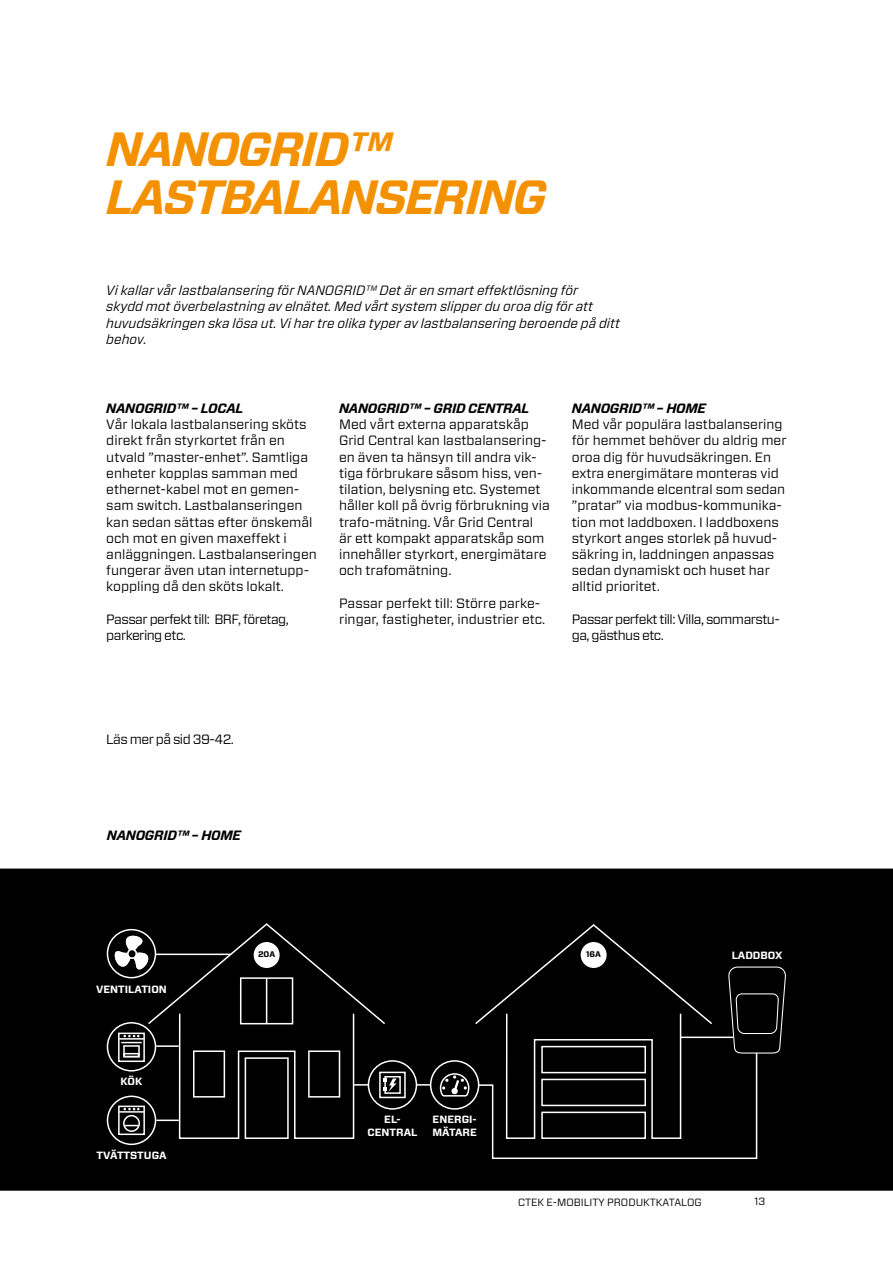
<style>
.page{position:relative;width:893px;height:1263px;background:#fff}
.page>*{position:absolute;margin:0;border:0;box-sizing:border-box;transform-origin:0 0}
.t1{font:italic 700 48px/48px "Forza";letter-spacing:-.04em;color:#f39100}
.t2{font:13.5px/16.2px "Forza";color:#000}
.t3{font:italic 13.5px/16.2px "Forza";color:#000}
.t4{font:13.5px/16.2px "Forza";letter-spacing:-.04em;color:#000}
.t5{font:italic 700 13.5px "Forza";letter-spacing:-.02em;color:#000}
.t6{font:700 10.5px/12.6px "Forza";color:#fff}
.t7{font:10.5px "Forza";color:#000}
.t8{font:700 8.25px "Forza";color:#000}
</style>
<div class="page">
<div style="left:0;top:868px;width:893px;height:323px;background:#000"></div>
<div style="left:107px;top:1095px;width:49px;height:50px;border:2px solid #fff;border-radius:50%"></div>
<div style="left:430px;top:1060px;width:49px;height:50px;border:2px solid #fff;border-radius:50%"></div>
<svg style="left:417px;top:1084px;width:13px;height:1px"></svg>
<div style="left:368px;top:1060px;width:49px;height:50px;border:2px solid #fff;border-radius:50%"></div>
<div style="left:379px;top:1072px;width:27px;height:26px;border:2px solid #fff"></div>
<div style="left:384px;top:1076px;width:17px;height:18px;border:2px solid #fff"></div>
<svg style="left:439px;top:924px;width:347px;height:235px"></svg>
<svg style="left:114px;top:923px;width:283px;height:217px"></svg>
<div style="left:123px;top:1115px;width:17px;height:17px;border:2px solid #fff;border-radius:50%"></div>
<h1 class="t1" style="left:106px;top:126px;width:442px">NANOGRID™<br>LASTBALANSERING</h1>
<p class="t3" style="left:106px;top:282px;width:515px">Vi kallar vår lastbalansering för NANOGRID™ Det är en smart effektlösning för<br>skydd mot överbelastning av elnätet. Med vårt system slipper du oroa dig för att huvudsäkringen ska lösa ut. Vi har tre olika typer av lastbalansering beroende på ditt behov.</p>
<p class="t5" style="left:106px;top:399px;width:139px">NANOGRID™ – LOCAL</p>
<p class="t2" style="left:106px;top:416px;width:212px">Vår lokala lastbalansering sköts direkt från styrkortet från en utvald ”master-enhet”. Samtliga enheter kopplas samman med ethernet-kabel mot en gemen&shy;sam switch. Lastbalanseringen kan sedan sättas efter önskemål och mot en given maxeffekt i anläggningen. Lastbalanseringen fungerar även utan internetupp&shy;koppling då den sköts lokalt.</p>
<p class="t4" style="left:106px;top:611px;width:184px">Passar perfekt till: BRF, företag, parkering etc.</p>
<p class="t5" style="left:339px;top:399px;width:192px">NANOGRID™ – GRID CENTRAL</p>
<p class="t2" style="left:339px;top:416px;width:212px">Med vårt externa apparatskåp<br>Grid Central kan lastbalansering&shy;en även ta hänsyn till andra vik&shy;tiga förbrukare såsom hiss, ven&shy;tilation, belysning etc. Systemet håller koll på övrig förbrukning via trafo-mätning. Vår Grid Central<br>är ett kompakt apparatskåp som innehåller styrkort, energimätare och trafomätning.</p>
<p class="t2" style="left:339px;top:594px;width:208px">Passar perfekt till: Större parke&shy;ringar, fastigheter, industrier etc.</p>
<p class="t5" style="left:572px;top:399px;width:136px">NANOGRID™ – HOME</p>
<p class="t2" style="left:572px;top:416px;width:216px">Med vår populära lastbalansering för hemmet behöver du aldrig mer oroa dig för huvudsäkringen. En extra energimätare monteras vid inkommande elcentral som sedan ”pratar” via modbus-kommunika&shy;tion mot laddboxen. I laddboxens styrkort anges storlek på huvud&shy;säkring in, laddningen anpassas sedan dynamiskt och huset har alltid prioritet.</p>
<p class="t4" style="left:572px;top:611px;width:210px">Passar perfekt till: Villa, sommarstu&shy;ga, gästhus etc.</p>
<p class="t4" style="left:106px;top:731px;width:129px">Läs mer på sid 39-42.</p>
<p class="t5" style="left:107px;top:826px;width:136px">NANOGRID™ – HOME</p>
<p class="t6" style="left:96px;top:983px;width:72px">VENTILATION</p>
<p class="t6" style="left:121px;top:1075px;width:23px">KÖK</p>
<p class="t6" style="left:97px;top:1149px;width:71px">TVÄTTSTUGA</p>
<p class="t8" style="left:258px;top:949px;width:19px">20A</p>
<p class="t8" style="left:586px;top:949px;width:16px">16A</p>
<p class="t6" style="left:368px;top:1113px;width:51px;text-align:center">EL-<br>CENTRAL</p>
<p class="t6" style="left:432px;top:1113px;width:46px">ENERGI-<br>MÄTARE</p>
<p class="t6" style="left:732px;top:949px;width:52px">LADDBOX</p>
<p class="t7" style="left:518px;top:1195px;width:185px">CTEK E-MOBILITY PRODUKTKATALOG</p>
<p class="t7" style="left:754px;top:1194px;width:12px">13</p>
</div>
